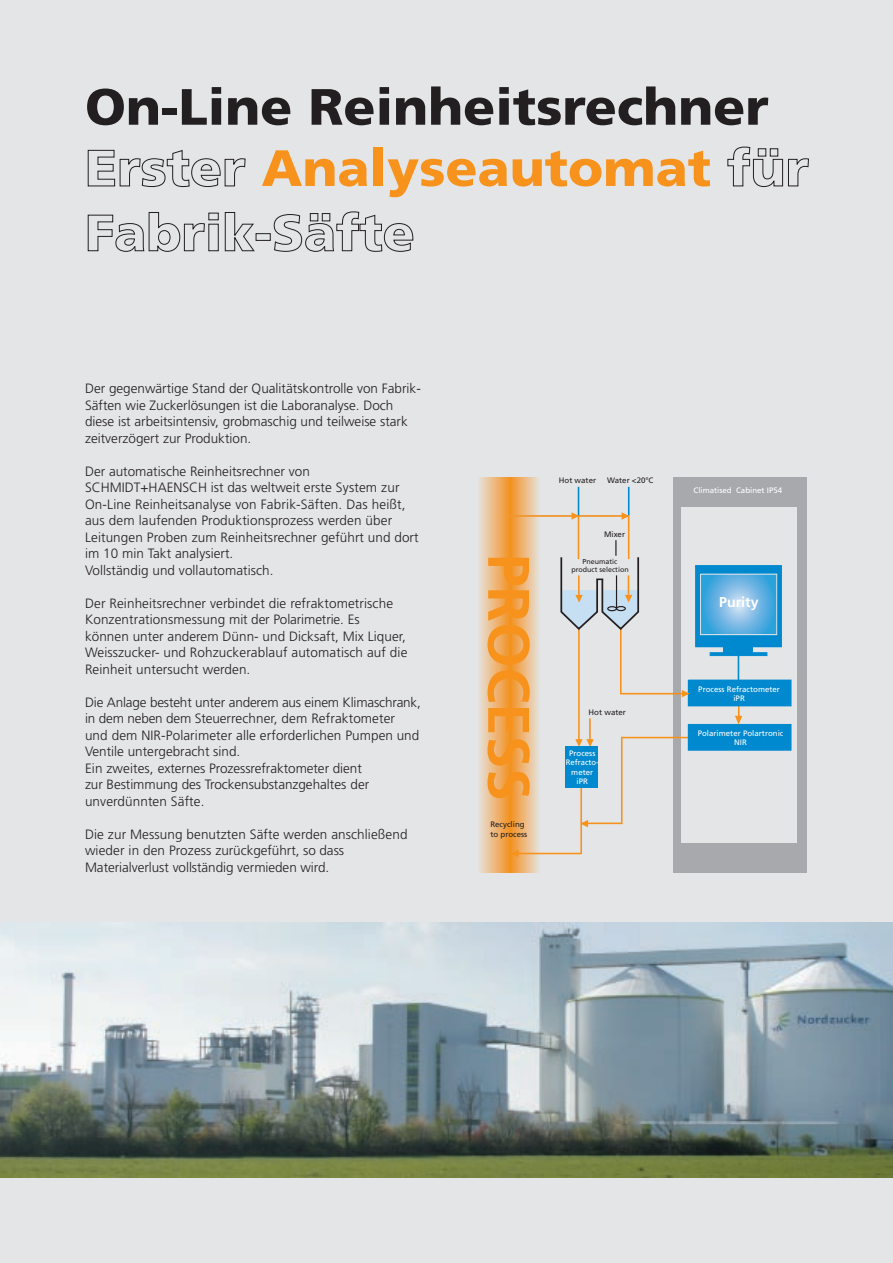
<style>
.page{position:relative;width:893px;height:1263px;background:#fff}
.page>*{position:absolute;margin:0;border:0;box-sizing:border-box;transform-origin:0 0}
.t1{font:700 58.5px "Frutiger";color:#f7931d}
.t2{font:900 51px "Frutiger";color:#231f20}
.t3{font:900 51px "Frutiger";color:#f7931d}
.t4{font:700 14.25px "Frutiger";color:#fff}
.t5{font:300 13.5px/16.5px "Frutiger";letter-spacing:.005em;color:#231f20}
.t6{font:7.95px/9.4px "Frutiger";color:#fff;text-align:center}
.t7{font:7.95px/9.4px "Frutiger";color:#231f20}
.t8{font:7.05px/8.6px "Frutiger";color:#231f20;text-align:center}
</style>
<div class="page">
<div style="left:0;top:0;width:875px;height:1263px;background:#e4e5e7"></div>
<svg style="left:87px;top:150px;width:159px;height:37px;background:#c9cacc"></svg>
<svg style="left:727px;top:146px;width:82px;height:41px;background:#cacacc"></svg>
<svg style="left:87px;top:212px;width:168px;height:40px;background:#cacbcc"></svg>
<div style="left:256px;top:233px;width:15px;height:8px;border:1px solid #231f20"></div>
<svg style="left:273px;top:211px;width:141px;height:41px;background:#c9c9cb"></svg>
<svg style="left:477px;top:477px;width:64px;height:396px;background:#ecbb83"></svg>
<div style="left:673px;top:477px;width:134px;height:396px;background:#a8a9ad"></div>
<hr style="left:510px;top:515px;width:118px;height:2px;background:#f7931d">
<div style="left:681px;top:507px;width:116px;height:335px;background:#e4e5e7"></div>
<hr style="left:578px;top:628px;width:2px;height:112px;background:#f7931d">
<hr style="left:620px;top:628px;width:2px;height:66px;background:#f7931d">
<hr style="left:620px;top:693px;width:69px;height:1px;background:#f7931d">
<div style="left:688px;top:680px;width:103px;height:26px;background:#0089cf"></div>
<hr style="left:622px;top:737px;width:68px;height:1px;background:#f7931d">
<hr style="left:621px;top:737px;width:1px;height:87px;background:#f7931d">
<hr style="left:582px;top:822px;width:39px;height:2px;background:#f7931d">
<div style="left:688px;top:724px;width:103px;height:26px;background:#0089cf"></div>
<hr style="left:517px;top:853px;width:64px;height:1px;background:#f7931d">
<svg style="left:694px;top:565px;width:88px;height:115px"></svg>
<svg style="left:702px;top:576px;width:73px;height:57px;background:#68b4e2"></svg>
<div style="left:700px;top:574px;width:77px;height:61px;border:1px solid #e4e5e7"></div>
<hr style="left:580px;top:787px;width:2px;height:67px;background:#f7931d">
<hr style="left:589px;top:718px;width:2px;height:23px;background:#f7931d">
<hr style="left:628px;top:515px;width:1px;height:44px;background:#f7931d">
<hr style="left:578px;top:515px;width:1px;height:44px;background:#f7931d">
<svg style="left:682px;top:690px;width:8px;height:7px"></svg>
<svg style="left:735px;top:706px;width:7px;height:19px"></svg>
<svg style="left:575px;top:739px;width:19px;height:8px"></svg>
<svg style="left:580px;top:820px;width:8px;height:7px"></svg>
<svg style="left:511px;top:850px;width:7px;height:7px"></svg>
<svg style="left:560px;top:540px;width:80px;height:91px;background:#cdd1d4"></svg>
<svg style="left:622px;top:487px;width:7px;height:33px"></svg>
<svg style="left:572px;top:487px;width:7px;height:33px"></svg>
<div style="left:566px;top:747px;width:32px;height:41px;background:#0089cf"></div>
<img style="left:0;top:923px;width:893px;height:255px">
<h2 class="t2" style="left:85px;top:76px;width:685px">On-Line Reinheitsrechner</h2>
<h2 class="t3" style="left:262px;top:137px;width:451px">Analyseautomat</h2>
<p class="t5" style="left:85px;top:380px;width:337px">Der gegenwärtige Stand der Qualitätskontrolle von Fabrik-Säften wie Zuckerlösungen ist die Laboranalyse. Doch diese ist arbeitsintensiv, grobmaschig und teilweise stark zeitverzögert zur Produktion.</p>
<p class="t5" style="left:85px;top:463px;width:335px">Der automatische Reinheitsrechner von SCHMIDT+HAENSCH ist das weltweit erste System zur On-Line Reinheitsanalyse von Fabrik-Säften. Das heißt, aus dem laufenden Produktionsprozess werden über Leitungen Proben zum Reinheitsrechner geführt und dort im 10 min Takt analysiert.<br>Vollständig und vollautomatisch.</p>
<p class="t5" style="left:85px;top:595px;width:324px">Der Reinheitsrechner verbindet die refraktometrische Konzentrationsmessung mit der Polarimetrie. Es<br>können unter anderem Dünn- und Dicksaft, Mix Liquer, Weisszucker- und Rohzuckerablauf automatisch auf die Reinheit untersucht werden.</p>
<p class="t5" style="left:85px;top:694px;width:337px">Die Anlage besteht unter anderem aus einem Klimaschrank, in dem neben dem Steuerrechner, dem Refraktometer und dem NIR-Polarimeter alle erforderlichen Pumpen und Ventile untergebracht sind.<br>Ein zweites, externes Prozessrefraktometer dient<br>zur Bestimmung des Trockensubstanzgehaltes der unverdünnten Säfte.</p>
<p class="t5" style="left:85px;top:826px;width:324px">Die zur Messung benutzten Säfte werden anschließend wieder in den Prozess zurückgeführt, so dass<br>Materialverlust vollständig vermieden wird.</p>
<h1 class="t1" style="left:543px;top:554px;width:249px;rotate:90deg">PROCESS</h1>
<p class="t7" style="left:490px;top:820px;width:38px">Recycling to process</p>
<p class="t7" style="left:559px;top:476px;width:39px">Hot water</p>
<p class="t7" style="left:607px;top:476px;width:48px">Water &lt;20°C</p>
<p class="t7" style="left:604px;top:530px;width:23px">Mixer</p>
<p class="t8" style="left:571px;top:557px;width:59px">Pneumatic product selection</p>
<p class="t7" style="left:589px;top:708px;width:39px">Hot water</p>
<p class="t6" style="left:566px;top:748px;width:34px">Process<br>Refracto&shy;meter iPR</p>
<p class="t6" style="left:693px;top:485px;width:90px">Climatised Cabinet IP54</p>
<p class="t4" style="left:719px;top:594px;width:41px">Purity</p>
<p class="t6" style="left:698px;top:684px;width:83px">Process Refractometer iPR</p>
<p class="t6" style="left:698px;top:728px;width:87px">Polarimeter Polartronic<br>NIR</p>
</div>
